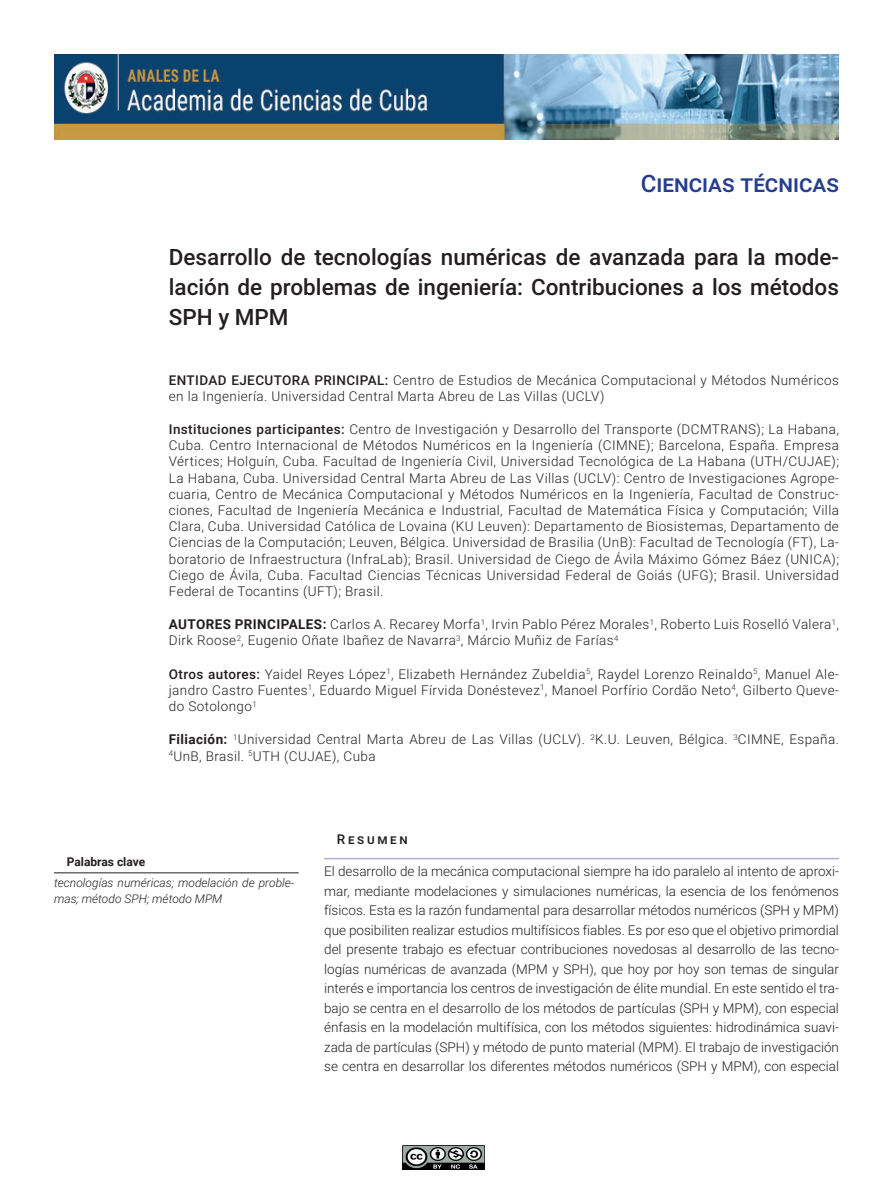
<style>
.page{position:relative;width:893px;height:1191px;background:#fff}
.page>*{position:absolute;margin:0;border:0;box-sizing:border-box;transform-origin:0 0}
.t1{font:500 24px "Roboto";color:#253f8e}
.t2{font:500 22.5px/30px "Roboto";color:#231f20;text-align:justify}
.t3{font:300 13.5px/16.2px "Roboto";letter-spacing:.03em;color:#231f20}
.t4{font:500 13.5px "Roboto";color:#231f20}
.t5{font:italic 300 12px/16.5px "Roboto";color:#231f20}
.t6{font:700 12px "Roboto";color:#231f20}
.s1{font-weight:500}
.s2{font-weight:700}
</style>
<div class="page">
<img style="left:54px;top:54px;width:785px;height:86px">
<img style="left:403px;top:1145px;width:82px;height:24px">
<hr style="left:324px;top:858px;width:515px;height:1px;background:#afb0d2">
<hr style="left:54px;top:872px;width:245px;height:1px;background:#231f20">
<h1 class="t1" style="left:641px;top:167px;width:200px">Ciencias técnicas</h1>
<h2 class="t2" style="left:169px;top:244px;width:672px">Desarrollo de tecnologías numéricas de avanzada para la mode&shy;lación de problemas de ingeniería: Contribuciones a los métodos SPH y MPM</h2>
<p class="t3" style="left:169px;top:372px;width:672px"><span class="s1">ENTIDAD EJECUTORA PRINCIPAL:</span> Centro de Estudios de Mecánica Computacional y Métodos Numéricos en la Ingeniería. Universidad Central Marta Abreu de Las Villas (UCLV)</p>
<p class="t3" style="left:169px;top:421px;width:672px;text-align:justify"><span class="s1">Instituciones participantes:</span> Centro de Investigación y Desarrollo del Transporte (DCMTRANS); La Habana, Cuba. Centro Internacional de Métodos Numéricos en la Ingeniería (CIMNE); Barcelona, España. Empresa Vértices; Holguín, Cuba. Facultad de Ingeniería Civil, Universidad Tecnológica de La Habana (UTH/CUJAE); La Habana, Cuba. Universidad Central Marta Abreu de Las Villas (UCLV): Centro de Investigaciones Agrope&shy;cuaria, Centro de Mecánica Computacional y Métodos Numéricos en la Ingeniería, Facultad de Construc&shy;ciones, Facultad de Ingeniería Mecánica e Industrial, Facultad de Matemática Física y Computación; Villa Clara, Cuba. Universidad Católica de Lovaina (KU Leuven): Departamento de Biosistemas, Departamento de Ciencias de la Computación; Leuven, Bélgica. Universidad de Brasilia (UnB): Facultad de Tecnología (FT), La&shy;boratorio de Infraestructura (InfraLab); Brasil. Universidad de Ciego de Ávila Máximo Gómez Báez (UNICA); Ciego de Ávila, Cuba. Facultad Ciencias Técnicas Universidad Federal de Goiás (UFG); Brasil. Universidad Federal de Tocantins (UFT); Brasil.</p>
<p class="t3" style="left:169px;top:616px;width:672px"><span class="s2">AUTORES PRINCIPALES:</span> Carlos A. Recarey Morfa<sup>1</sup>, Irvin Pablo Pérez Morales<sup>1</sup>, Roberto Luis Roselló Valera<sup>1</sup>,<br>Dirk Roose<sup>2</sup>, Eugenio Oñate Ibañez de Navarra<sup>3</sup>, Márcio Muñiz de Farías<sup>4</sup></p>
<p class="t3" style="left:169px;top:666px;width:672px;text-align:justify"><span class="s1">Otros autores:</span> Yaidel Reyes López<sup>1</sup>, Elizabeth Hernández Zubeldia<sup>5</sup>, Raydel Lorenzo Reinaldo<sup>5</sup>, Manuel Ale&shy;jandro Castro Fuentes<sup>1</sup>, Eduardo Miguel Fírvida Donéstevez<sup>1</sup>, Manoel Porfírio Cordão Neto<sup>4</sup>, Gilberto Queve&shy;do Sotolongo<sup>1</sup></p>
<p class="t3" style="left:169px;top:731px;width:672px"><span class="s2">Filiación:</span> <sup>1</sup>Universidad Central Marta Abreu de Las Villas (UCLV). <sup>2</sup>K.U. Leuven, Bélgica. <sup>3</sup>CIMNE, España.<br><sup>4</sup>UnB, Brasil. <sup>5</sup>UTH (CUJAE), Cuba</p>
<p class="t6" style="left:67px;top:853px;width:80px">Palabras clave</p>
<p class="t5" style="left:54px;top:874px;width:242px">tecnologías numéricas; modelación de proble&shy;mas; método SPH; método MPM</p>
<p class="t4" style="left:337px;top:830px;width:72px">Resumen</p>
<p class="t3" style="left:324px;top:862px;width:516px;line-height:19.5px;text-align:justify">El desarrollo de la mecánica computacional siempre ha ido paralelo al intento de aproxi&shy;mar, mediante modelaciones y simulaciones numéricas, la esencia de los fenómenos físicos. Esta es la razón fundamental para desarrollar métodos numéricos (SPH y MPM) que posibiliten realizar estudios multifísicos fiables. Es por eso que el objetivo primordial del presente trabajo es efectuar contribuciones novedosas al desarrollo de las tecno&shy;logías numéricas de avanzada (MPM y SPH), que hoy por hoy son temas de singular interés e importancia los centros de investigación de élite mundial. En este sentido el tra&shy;bajo se centra en el desarrollo de los métodos de partículas (SPH y MPM), con especial énfasis en la modelación multifísica, con los métodos siguientes: hidrodinámica suavi&shy;zada de partículas (SPH) y método de punto material (MPM). El trabajo de investigación se centra en desarrollar los diferentes métodos numéricos (SPH y MPM), con especial</p>
</div>
